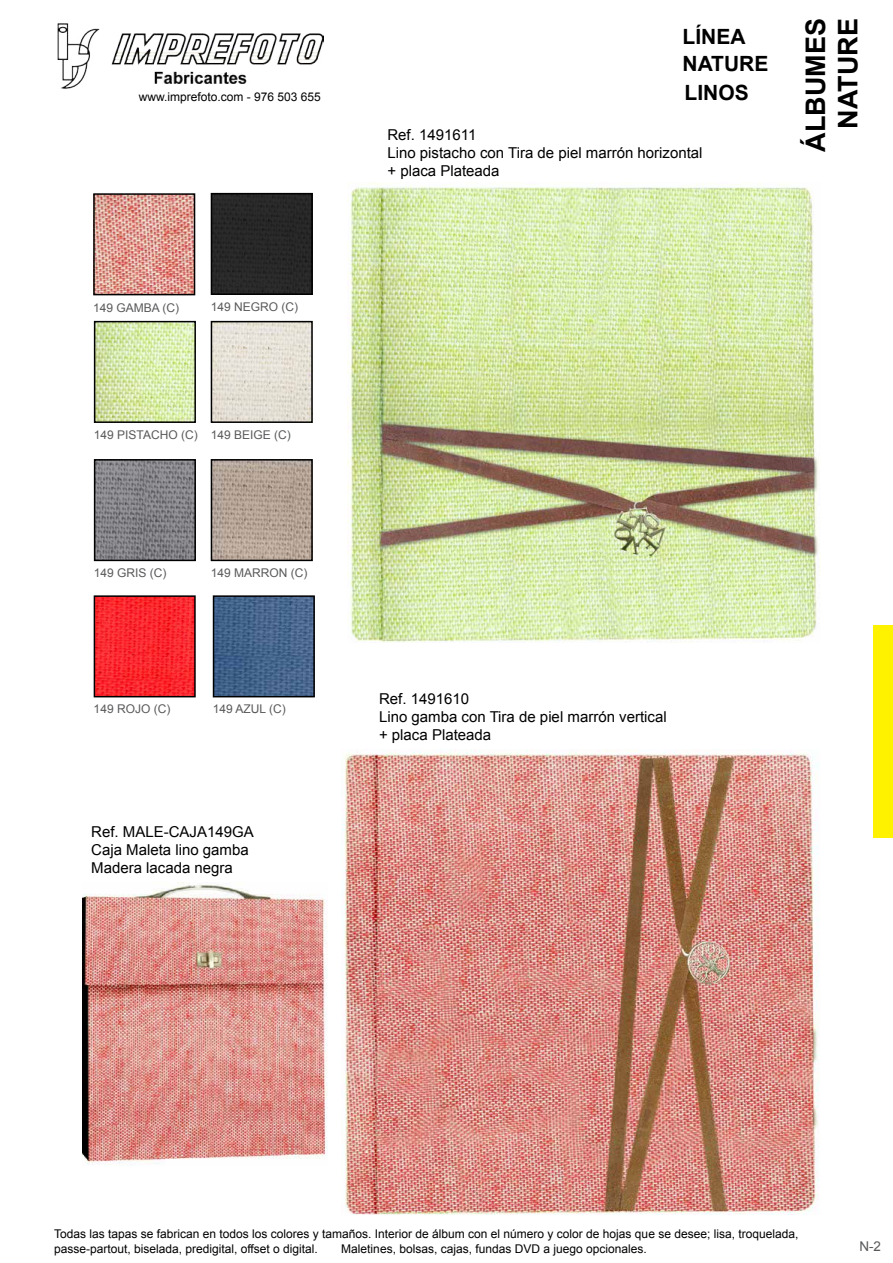
<style>
.page{position:relative;width:893px;height:1263px;background:#fff}
.page>*{position:absolute;margin:0;border:0;box-sizing:border-box;transform-origin:0 0}
.t1{font:700 27px/32.4px "Arial";color:#000;text-align:right}
.t2{font:700 21px/27px "Arial";color:#000}
.t3{font:15px/18px "Arial";color:#000}
.t4{font:13.5px "Arial";color:#58595b}
.t5{font:12px/14.4px "Arial";color:#000}
.t6{font:12px "Arial";color:#58595b}
</style>
<div class="page">
<div style="left:873px;top:625px;width:20px;height:213px;background:#fff200"></div>
<img style="left:57px;top:23px;width:266px;height:66px">
<img style="left:214px;top:324px;width:96px;height:96px">
<div style="left:211px;top:321px;width:102px;height:102px;border:2px solid #000"></div>
<img style="left:97px;top:324px;width:96px;height:96px">
<div style="left:94px;top:321px;width:102px;height:102px;border:2px solid #000"></div>
<img style="left:97px;top:598px;width:96px;height:96px">
<div style="left:94px;top:595px;width:102px;height:102px;border:2px solid #000"></div>
<img style="left:216px;top:598px;width:96px;height:96px">
<div style="left:213px;top:595px;width:102px;height:102px;border:2px solid #000"></div>
<img style="left:96px;top:196px;width:96px;height:96px">
<div style="left:93px;top:193px;width:102px;height:102px;border:2px solid #000"></div>
<img style="left:214px;top:462px;width:96px;height:96px">
<div style="left:211px;top:459px;width:102px;height:102px;border:2px solid #000"></div>
<div style="left:214px;top:196px;width:96px;height:96px;background:#282828"></div>
<div style="left:211px;top:193px;width:102px;height:102px;border:2px solid #000"></div>
<img style="left:97px;top:462px;width:96px;height:96px">
<div style="left:94px;top:459px;width:102px;height:102px;border:2px solid #000"></div>
<img style="left:83px;top:883px;width:244px;height:282px">
<img style="left:341px;top:750px;width:478px;height:464px">
<img style="left:347px;top:183px;width:473px;height:459px">
<p class="t5" style="left:139px;top:89px;width:184px">www.imprefoto.com - 976 503 655</p>
<p class="t6" style="left:93px;top:299px;width:88px">149 GAMBA (C)</p>
<p class="t6" style="left:211px;top:299px;width:89px">149 NEGRO (C)</p>
<p class="t6" style="left:94px;top:427px;width:198px">149 PISTACHO (C) 149 BEIGE (C)</p>
<p class="t6" style="left:94px;top:565px;width:74px">149 GRIS (C)</p>
<p class="t6" style="left:211px;top:565px;width:98px">149 MARRON (C)</p>
<p class="t6" style="left:94px;top:700px;width:78px">149 ROJO (C)</p>
<p class="t6" style="left:213px;top:700px;width:74px">149 AZUL (C)</p>
<p class="t3" style="left:91px;top:823px;width:164px">Ref. MALE-CAJA149GA<br>Caja Maleta lino gamba<br>Madera lacada negra</p>
<h2 class="t2" style="left:682px;top:23px;width:87px">LÍNEA<br>NATURE</h2>
<h2 class="t2" style="left:685px;top:80px;width:66px">LINOS</h2>
<p class="t3" style="left:387px;top:126px;width:317px">Ref. 1491611<br>Lino pistacho con Tira de piel marrón horizontal + placa Plateada</p>
<h1 class="t1" style="left:800px;top:152px;width:135px;rotate:-90deg">ÁLBUMES<br>NATURE</h1>
<p class="t3" style="left:379px;top:690px;width:289px">Ref. 1491610<br>Lino gamba con Tira de piel marrón vertical + placa Plateada</p>
<p class="t5" style="left:54px;top:1227px;width:746px">Todas las tapas se fabrican en todos los colores y tamaños. Interior de álbum con el número y color de hojas que se desee; lisa, troquelada, passe-partout, biselada, predigital, offset o digital.</p>
<p class="t5" style="left:341px;top:1241px;width:307px">Maletines, bolsas, cajas, fundas DVD a juego opcionales.</p>
<p class="t4" style="left:859px;top:1238px;width:23px">N-2</p>
</div>
